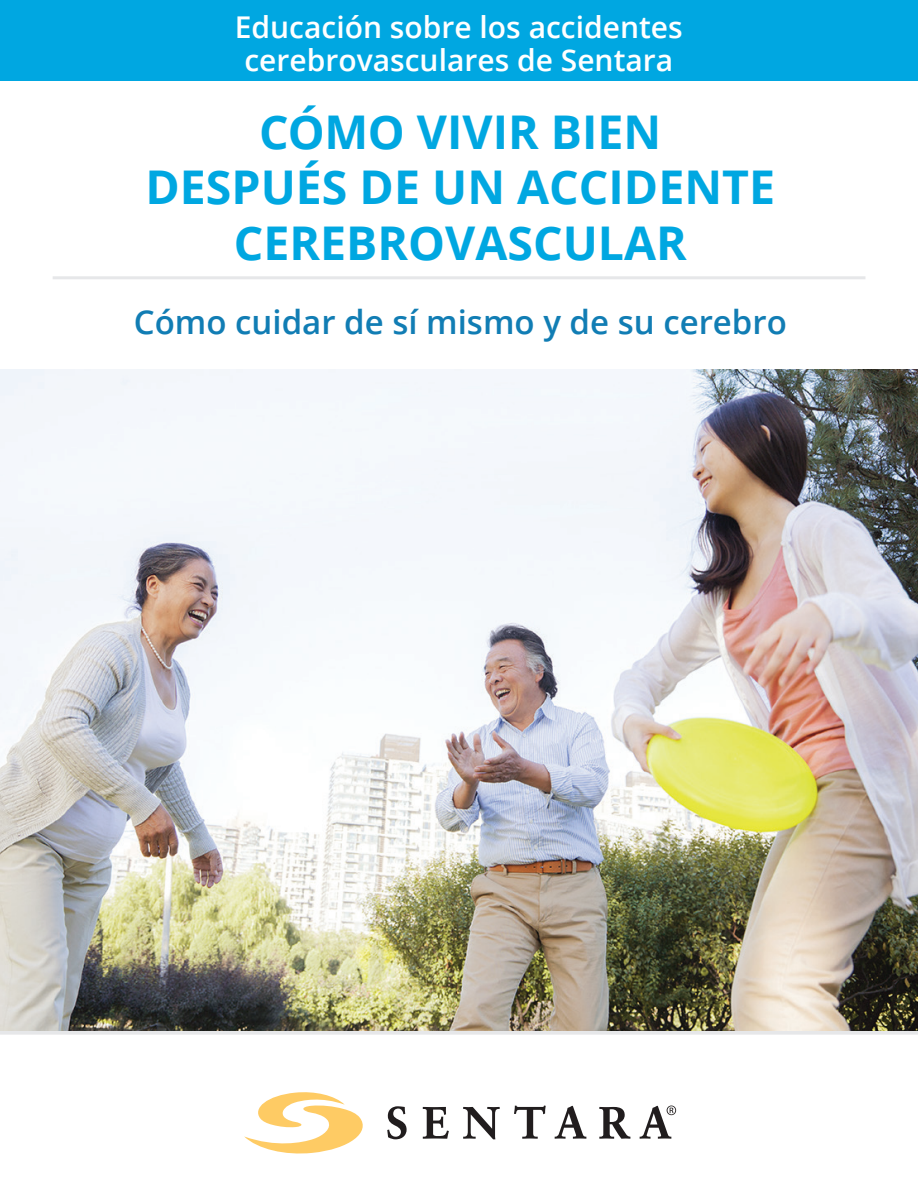
<style>
.page{position:relative;width:918px;height:1188px;background:#fff}
.page>*{position:absolute;margin:0;border:0;box-sizing:border-box;transform-origin:0 0}
.t1{font:700 46.5px/55.8px "Open Sans";color:#00a7e1;text-align:center}
.t2{font:600 33px "Open Sans";color:#117db4}
.t3{font:600 30px "Open Sans";color:#fff}
</style>
<div class="page">
<div style="left:0;top:0;width:918px;height:81px;background:#00a7e1"></div>
<svg style="left:244px;top:1092px;width:119px;height:62px"></svg>
<svg style="left:387px;top:1106px;width:20px;height:33px"></svg>
<svg style="left:423px;top:1107px;width:26px;height:32px"></svg>
<svg style="left:463px;top:1107px;width:37px;height:32px"></svg>
<svg style="left:514px;top:1106px;width:32px;height:33px"></svg>
<svg style="left:555px;top:1106px;width:31px;height:33px"></svg>
<svg style="left:599px;top:1107px;width:31px;height:32px"></svg>
<svg style="left:640px;top:1106px;width:36px;height:33px"></svg>
<div style="left:0;top:1030px;width:918px;height:5px;background:#e6e7e9"></div>
<hr style="left:53px;top:276px;width:812px;height:3px;background:#e6e7e9">
<img style="left:0;top:369px;width:918px;height:661px">
<p class="t3" style="left:235px;top:6px;width:450px">Educación sobre los accidentes</p>
<p class="t3" style="left:244px;top:39px;width:430px">cerebrovasculares de Sentara</p>
<p class="t1" style="left:259px;top:103px;width:404px">CÓMO VIVIR BIEN</p>
<p class="t1" style="left:145px;top:158px;width:631px">DESPUÉS DE UN ACCIDENTE<br>CEREBROVASCULAR</p>
<p class="t2" style="left:134px;top:299px;width:655px">Cómo cuidar de sí mismo y de su cerebro</p>
</div>
